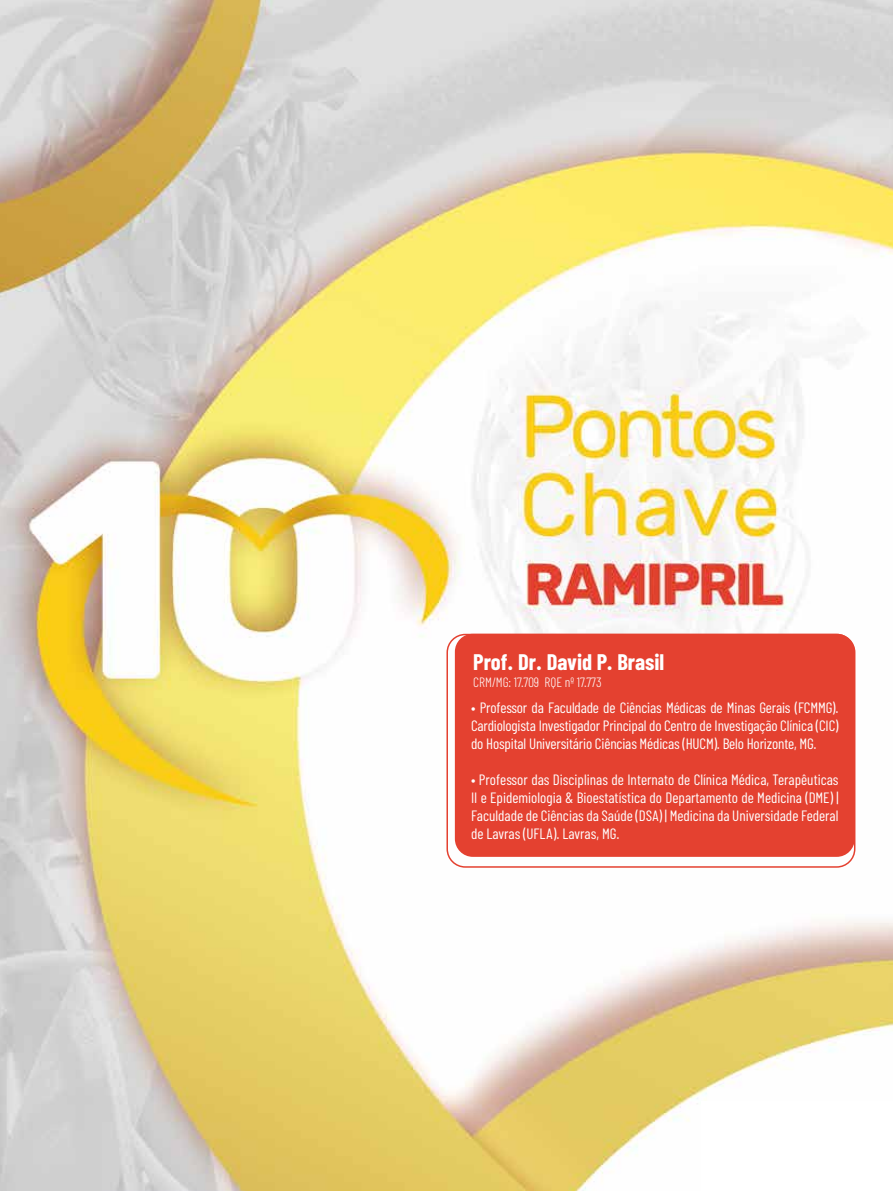
<style>
.page{position:relative;width:893px;height:1191px;background:#fff}
.page>*{position:absolute;margin:0;border:0;box-sizing:border-box;transform-origin:0 0}
.t1{font:700 22.5px "Barlow Condensed";color:#fff}
.t2{font:15px/18px "Barlow Condensed";letter-spacing:-.01em;color:#fff;text-align:justify}
.t3{font:300 13.5px "Barlow Condensed";color:#fff}
</style>
<div class="page">
<img style="left:0;top:0;width:893px;height:1191px">
<div style="left:702px;top:1101px;width:191px;height:90px;background:#fff"></div>
<div style="left:455px;top:634px;width:400px;height:223px;background:#e44130;border-radius:18px"></div>
<div style="left:446px;top:634px;width:409px;height:233px;border:2px solid #e44130;border-radius:18px"></div>
<h1 class="t1" style="left:473px;top:647px;width:193px">Prof. Dr. David P. Brasil</h1>
<p class="t3" style="left:473px;top:673px;width:130px">CRM/MG: 17.709 RQE nº 17.773</p>
<p class="t2" style="left:471px;top:698px;width:369px">• Professor da Faculdade de Ciências Médicas de Minas Gerais (FCMMG).<br>Cardiologista Investigador Principal do Centro de Investigação Clínica (CIC) do Hospital Universitário Ciências Médicas (HUCM). Belo Horizonte, MG.</p>
<p class="t2" style="left:471px;top:770px;width:369px">• Professor das Disciplinas de Internato de Clínica Médica, Terapêuticas II e Epidemiologia &amp; Bioestatística do Departamento de Medicina (DME) | Faculdade de Ciências da Saúde (DSA) | Medicina da Universidade Federal de Lavras (UFLA). Lavras, MG.</p>
</div>
